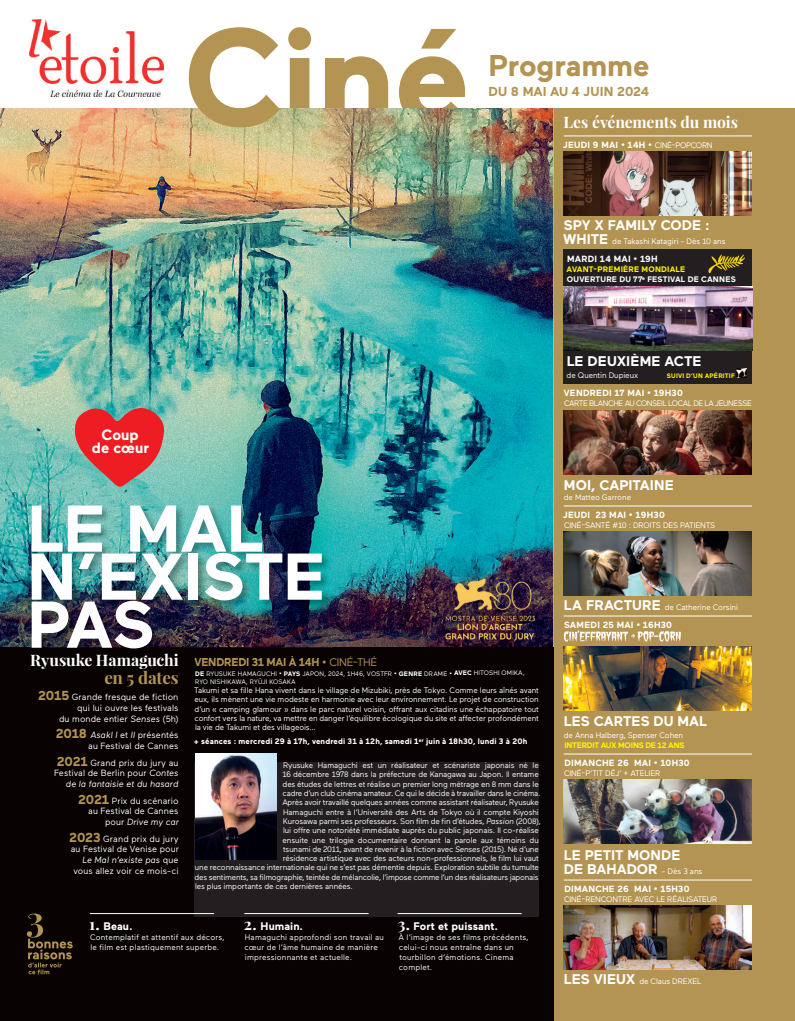
<style>
.page{position:relative;width:795px;height:1021px;background:#fff}
.page>*{position:absolute;margin:0;border:0;box-sizing:border-box;transform-origin:0 0}
.t1{font:700 65.9px/48px "Maax";letter-spacing:-.01em;color:#fff}
.t2{font:700 30px "Maax";letter-spacing:-.005em;color:#b49453}
.t3{font:700 17px "Playfair Display";letter-spacing:-.015em;color:#b49453}
.t4{font:700 15.8px "Playfair Display";letter-spacing:-.01em;color:#fff}
.t5{font:700 15px/13px "Maax";color:#fff;text-align:center}
.t6{font:700 14px/14px "Maax";color:#fff}
.t7{font:700 13px "Maax";color:#b49453}
.t8{font:700 11px "Maax";letter-spacing:.005em;color:#fff}
.t9{font:700 11px "Maax";letter-spacing:-.02em;color:#b49453}
.t10{font:9px/10.8px "Maax";letter-spacing:.005em;color:#fff;text-align:right}
.t11{font:700 9px "Maax";letter-spacing:.025em;color:#fff}
.t12{font:8px/9.3px "Maax";letter-spacing:-.015em;color:#fff;text-align:justify}
.t13{font:8px/10px "Maax";letter-spacing:.02em;color:#fff}
.t14{font:700 8px/10px "Maax";letter-spacing:.015em;color:#fff}
.t15{font:8px "Maax";letter-spacing:-.05em;color:#fff}
.t16{font:700 8px "Maax";letter-spacing:-.03em;color:#fff101}
.t17{font:6.5px/8px "Maax";letter-spacing:.015em;color:#fff}
.t18{font:700 6.5px "Maax";letter-spacing:.025em;color:#fff101}
.s1{font-weight:400;font-size:8px}
.s2{font-weight:700;font-size:14px}
.s3{color:#fff101}
.s4{font-weight:700;font-size:13px;color:#b49453}
.s5{font-style:italic}
.s6{font-weight:400}
.s7{font-weight:700}
.s8{font-family:"Playfair Display";font-size:15.8px}
</style>
<div class="page">
<div style="left:548px;top:108px;width:247px;height:913px;background:#b49453"></div>
<div style="left:563px;top:250px;width:189px;height:134px;background:#231f20"></div>
<svg style="left:288px;top:27px;width:177px;height:81px"></svg>
<img style="left:29px;top:19px;width:134px;height:78px">
<img style="left:0;top:108px;width:553px;height:539px">
<div style="left:0;top:647px;width:553px;height:374px;background:#080302"></div>
<svg style="left:27px;top:913px;width:46px;height:61px"></svg>
<svg style="left:75px;top:404px;width:91px;height:83px;background:#c25656"></svg>
<div style="left:195px;top:762px;width:344px;height:155px;background:#231f20"></div>
<img style="left:195px;top:753px;width:82px;height:106px">
<svg style="left:189px;top:27px;width:91px;height:100px"></svg>
<img style="left:30px;top:504px;width:301px;height:144px">
<hr style="left:90px;top:913px;width:124px;height:1px;background:#fff">
<hr style="left:244px;top:913px;width:125px;height:1px;background:#fff">
<hr style="left:397px;top:913px;width:125px;height:1px;background:#fff">
<hr style="left:564px;top:136px;width:188px;height:1px;background:#fff">
<hr style="left:564px;top:506px;width:188px;height:1px;background:#fff">
<hr style="left:564px;top:616px;width:188px;height:1px;background:#fff">
<hr style="left:564px;top:754px;width:188px;height:1px;background:#fff">
<hr style="left:564px;top:880px;width:188px;height:1px;background:#fff">
<svg style="left:737px;top:368px;width:9px;height:10px"></svg>
<svg style="left:564px;top:630px;width:117px;height:12px"></svg>
<img style="left:563px;top:152px;width:189px;height:64px">
<img style="left:563px;top:411px;width:189px;height:63px">
<img style="left:564px;top:286px;width:188px;height:64px">
<img style="left:563px;top:531px;width:189px;height:64px">
<img style="left:563px;top:647px;width:189px;height:63px">
<img style="left:563px;top:780px;width:189px;height:64px">
<img style="left:563px;top:905px;width:189px;height:64px">
<svg style="left:708px;top:254px;width:37px;height:19px"></svg>
<h2 class="t2" style="left:489px;top:49px;width:162px">Programme</h2>
<h3 class="t7" style="left:489px;top:84px;width:162px">DU 8 MAI AU 4 JUIN 2024</h3>
<h3 class="t4" style="left:563px;top:112px;width:176px">Les événements du mois</h3>
<p class="t11" style="left:563px;top:140px;width:151px">JEUDI 9 MAI • 14H • <span class="s1">CINÉ-POPCORN</span></p>
<h3 class="t6" style="left:564px;top:218px;width:148px">SPY X FAMILY CODE :</h3>
<p class="t12" style="left:563px;top:236px;width:164px"><span class="s2">WHITE</span> de Takashi Katagiri - Dès 10 ans</p>
<p class="t11" style="left:567px;top:254px;width:92px">MARDI 14 MAI • 19H</p>
<p class="t14" style="left:567px;top:264px;width:171px"><span class="s3">AVANT-PREMIÈRE MONDIALE<br></span>OUVERTURE DU 77<sup>e</sup> FESTIVAL DE CANNES</p>
<h3 class="t5" style="left:92px;top:428px;width:59px">Coup de cœur</h3>
<h1 class="t1" style="left:27px;top:506px;width:300px">LE MAL<br>N’EXISTE<br>PAS</h1>
<h3 class="t4" style="left:30px;top:650px;width:150px">Ryusuke Hamaguchi</h3>
<h3 class="t3" style="left:104px;top:667px;width:76px">en 5 dates</h3>
<p class="t10" style="left:38px;top:692px;width:142px"><span class="s4">2015</span> Grande fresque de fiction qui lui ouvre les festivals<br>du monde entier <span class="s5">Senses</span> (5h)</p>
<p class="t10" style="left:56px;top:730px;width:124px"><span class="s4">2018</span> <span class="s5">Asakl I</span> et <span class="s5">II</span> présentés au Festival de Cannes</p>
<p class="t10" style="left:54px;top:757px;width:126px"><span class="s4">2021</span> Grand prix du jury au<br>Festival de Berlin pour <span class="s5">Contes de la fantaisie et du hasard</span></p>
<p class="t10" style="left:78px;top:795px;width:102px"><span class="s4">2021</span> Prix du scénario au Festival de Cannes pour <span class="s5">Drive my car</span></p>
<p class="t10" style="left:69px;top:833px;width:111px"><span class="s4">2023</span> Grand prix du jury au Festival de Venise pour<br><span class="s5">Le Mal n’existe pas</span> que vous allez voir ce mois-ci</p>
<h3 class="t9" style="left:195px;top:656px;width:184px">VENDREDI 31 MAI À 14H <span class="s6">• CINÉ-THÉ</span></h3>
<p class="t17" style="left:195px;top:669px;width:331px"><span class="s7">DE</span> RYUSUKE HAMAGUCHI • <span class="s7">PAYS</span> JAPON, 2024, 1H46, VOSTFR • <span class="s7">GENRE</span> DRAME • <span class="s7">AVEC</span> HITOSHI OMIKA,<br>RYO NISHIKAWA, RYÛJI KOSAKA</p>
<p class="t12" style="left:194px;top:686px;width:346px">Takumi et sa fille Hana vivent dans le village de Mizubiki, près de Tokyo. Comme leurs aînés avant eux, ils mènent une vie modeste en harmonie avec leur environnement. Le projet de construction d’un « camping glamour » dans le parc naturel voisin, offrant aux citadins une échappatoire tout confort vers la nature, va mettre en danger l’équilibre écologique du site et affecter profondément la vie de Takumi et des villageois...</p>
<p class="t14" style="left:194px;top:736px;width:335px">+ séances : mercredi 29 à 17h, vendredi 31 à 12h, samedi 1<sup>er</sup> juin à 18h30, lundi 3 à 20h</p>
<p class="t12" style="left:283px;top:761px;width:257px">Ryusuke Hamaguchi est un réalisateur et scénariste japonais né le</p>
<p class="t12" style="left:282px;top:770px;width:258px">16 décembre 1978 dans la préfecture de Kanagawa au Japon. Il entame</p>
<p class="t12" style="left:283px;top:779px;width:258px">des études de lettres et réalise un premier long métrage en 8 mm dans le</p>
<p class="t12" style="left:283px;top:789px;width:259px">cadre d’un club cinéma amateur. Ce qui le décide à travailler dans le cinéma.</p>
<p class="t12" style="left:282px;top:798px;width:258px">Après avoir travaillé quelques années comme assistant réalisateur, Ryusuke</p>
<p class="t12" style="left:283px;top:807px;width:257px">Hamaguchi entre à l’Université des Arts de Tokyo où il compte Kiyoshi</p>
<p class="t12" style="left:283px;top:816px;width:259px">Kurosawa parmi ses professeurs. Son film de fin d’études, <span class="s5">Passion</span> (2008),</p>
<p class="t12" style="left:283px;top:826px;width:257px">lui offre une notoriété immédiate auprès du public japonais. Il co-réalise</p>
<p class="t12" style="left:283px;top:835px;width:258px">ensuite une trilogie documentaire donnant la parole aux témoins du</p>
<p class="t12" style="left:283px;top:844px;width:257px">tsunami de 2011, avant de revenir à la fiction avec <span class="s5">Senses</span> (2015). Né d’une</p>
<p class="t12" style="left:283px;top:854px;width:258px">résidence artistique avec des acteurs non-professionnels, le film lui vaut</p>
<p class="t12" style="left:195px;top:863px;width:345px">une reconnaissance internationale qui ne s’est pas démentie depuis. Exploration subtile du tumulte</p>
<p class="t12" style="left:195px;top:872px;width:346px">des sentiments, sa filmographie, teintée de mélancolie, l’impose comme l’un des réalisateurs japonais</p>
<p class="t12" style="left:195px;top:882px;width:159px">les plus importants de ces dernières années.</p>
<h3 class="t8" style="left:89px;top:920px;width:45px"><span class="s8">1.</span> Beau.</h3>
<p class="t13" style="left:90px;top:932px;width:136px">Contemplatif et attentif aux décors, le film est plastiquement superbe.</p>
<h3 class="t8" style="left:244px;top:920px;width:61px"><span class="s8">2.</span> Humain.</h3>
<p class="t13" style="left:244px;top:932px;width:141px">Hamaguchi approfondi son travail au cœur de l’âme humaine de manière impressionnante et actuelle.</p>
<h3 class="t8" style="left:398px;top:920px;width:102px"><span class="s8">3.</span> Fort et puissant.</h3>
<p class="t13" style="left:399px;top:932px;width:132px">À l’image de ses films précédents, celui-ci nous entraîne dans un tourbillon d’émotions. Cinema complet.</p>
<h3 class="t6" style="left:567px;top:354px;width:136px">LE DEUXIÈME ACTE</h3>
<p class="t12" style="left:567px;top:370px;width:73px">de Quentin Dupieux</p>
<p class="t18" style="left:667px;top:372px;width:70px">SUIVI D’UN APÉRITIF</p>
<p class="t11" style="left:564px;top:388px;width:121px">VENDREDI 17 MAI • 19H30</p>
<p class="t15" style="left:564px;top:399px;width:189px">CARTE BLANCHE AU CONSEIL LOCAL DE LA JEUNESSE</p>
<h3 class="t6" style="left:564px;top:478px;width:111px">MOI, CAPITAINE</h3>
<p class="t12" style="left:564px;top:492px;width:69px">de Matteo Garrone</p>
<p class="t11" style="left:563px;top:510px;width:103px">JEUDI 23 MAI • 19H30</p>
<p class="t12" style="left:564px;top:520px;width:153px">CINÉ-SANTÉ #10 : DROITS DES PATIENTS</p>
<p class="t12" style="left:564px;top:602px;width:176px"><span class="s2">LA FRACTURE</span> de Catherine Corsini</p>
<p class="t11" style="left:564px;top:620px;width:110px">SAMEDI 25 MAI • 16H30</p>
<h3 class="t6" style="left:564px;top:714px;width:145px">LES CARTES DU MAL</h3>
<p class="t12" style="left:564px;top:730px;width:121px">de Anna Halberg, Spenser Cohen</p>
<p class="t16" style="left:564px;top:740px;width:122px">INTERDIT AUX MOINS DE 12 ANS</p>
<p class="t11" style="left:564px;top:758px;width:127px">DIMANCHE 26 MAI • 10H30</p>
<p class="t12" style="left:564px;top:768px;width:98px">CINÉ-P’TIT DÉJ’ + ATELIER</p>
<h3 class="t6" style="left:564px;top:848px;width:140px">LE PETIT MONDE<br>DE BAHADOR <span class="s1">- Dès 3 ans</span></h3>
<p class="t11" style="left:564px;top:884px;width:127px">DIMANCHE 26 MAI • 15H30</p>
<p class="t12" style="left:564px;top:894px;width:155px">CINÉ-RENCONTRE AVEC LE RÉALISATEUR</p>
<p class="t12" style="left:564px;top:976px;width:139px"><span class="s2">LES VIEUX</span> de Claus DREXEL</p>
</div>
